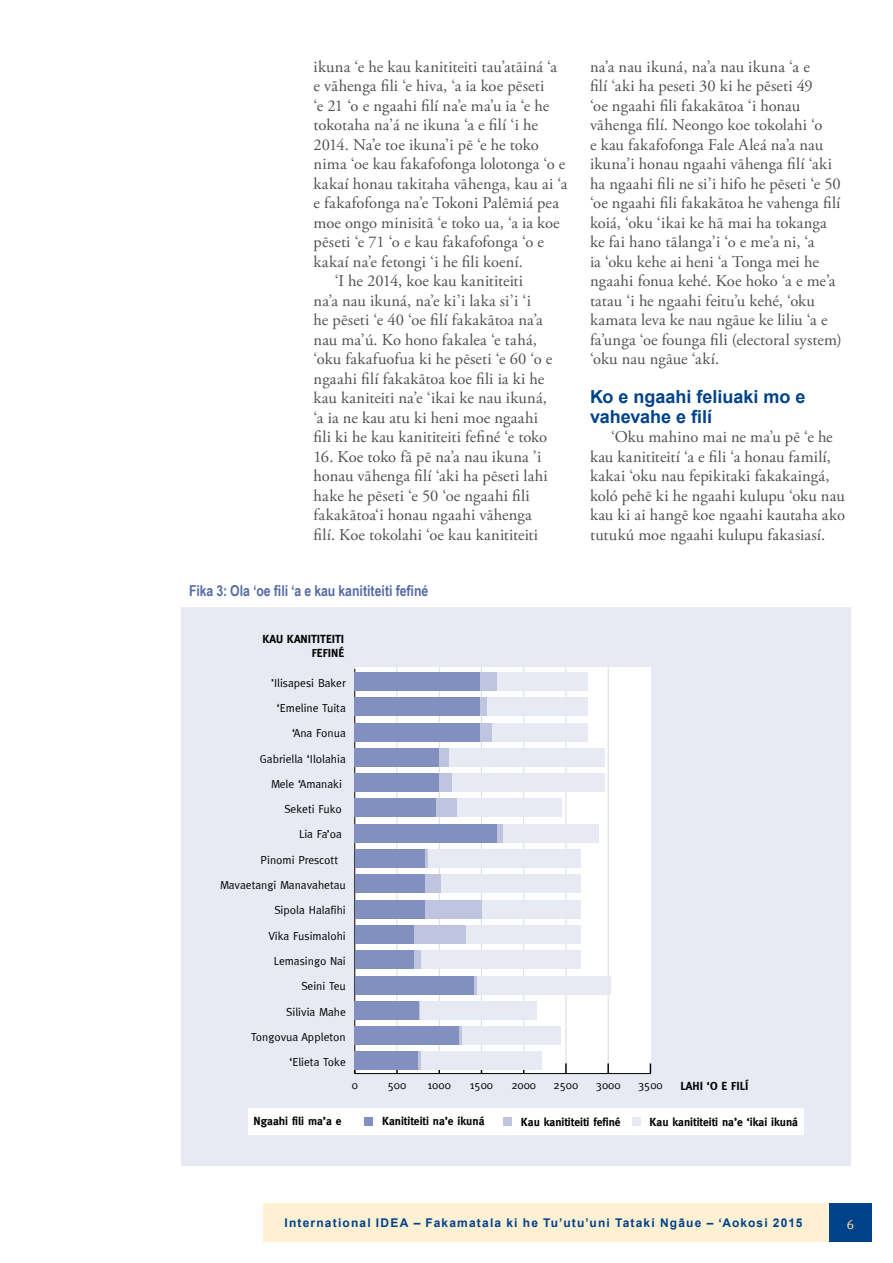
<style>
.page{position:relative;width:893px;height:1263px;background:#fff}
.page>*{position:absolute;margin:0;border:0;box-sizing:border-box;transform-origin:0 0}
.t1{font:700 18px/19.5px "Arial";color:#004289}
.t2{font:16.5px/19.5px "Adobe Garamond Pro";letter-spacing:.005em;color:#504f53}
.t3{font:700 15px "Arial Narrow";color:#566ca7}
.t4{font:13.5px "Meta";color:#fcdf9f}
.t5{font:700 12px "Arial";letter-spacing:.095em;color:#004289}
.t6{font:11.55px "Meta";color:#000}
.t7{font:700 11.55px/14px "Meta";color:#000;text-align:right}
</style>
<div class="page">
<div style="left:263px;top:1203px;width:567px;height:39px;background:#fef0d2"></div>
<div style="left:829px;top:1203px;width:43px;height:39px;background:#004289"></div>
<div style="left:181px;top:607px;width:669px;height:558px;background:#e7e9f3"></div>
<div style="left:355px;top:667px;width:295px;height:406px;background:#fff"></div>
<hr style="left:397px;top:667px;width:1px;height:405px;background:#d8dbdc">
<hr style="left:439px;top:667px;width:1px;height:405px;background:#d8dbdc">
<hr style="left:481px;top:667px;width:1px;height:405px;background:#d8dbdc">
<hr style="left:523px;top:667px;width:1px;height:405px;background:#d8dbdc">
<hr style="left:566px;top:667px;width:1px;height:405px;background:#d8dbdc">
<hr style="left:608px;top:667px;width:1px;height:405px;background:#d8dbdc">
<hr style="left:355px;top:1073px;width:295px;height:1px;background:#000">
<svg style="left:565px;top:1063px;width:2px;height:10px"></svg>
<svg style="left:607px;top:1063px;width:2px;height:10px"></svg>
<hr style="left:354px;top:669px;width:1px;height:404px;background:#000">
<svg style="left:354px;top:1060px;width:2px;height:13px"></svg>
<div style="left:496px;top:672px;width:92px;height:18px;background:#e7e9f3"></div>
<div style="left:486px;top:698px;width:102px;height:18px;background:#e7e9f3"></div>
<div style="left:491px;top:723px;width:97px;height:18px;background:#e7e9f3"></div>
<div style="left:448px;top:748px;width:157px;height:18px;background:#e7e9f3"></div>
<div style="left:452px;top:773px;width:153px;height:19px;background:#e7e9f3"></div>
<div style="left:457px;top:799px;width:105px;height:18px;background:#e7e9f3"></div>
<div style="left:503px;top:824px;width:96px;height:18px;background:#e7e9f3"></div>
<div style="left:428px;top:849px;width:153px;height:19px;background:#e7e9f3"></div>
<div style="left:441px;top:875px;width:140px;height:18px;background:#e7e9f3"></div>
<div style="left:482px;top:900px;width:99px;height:18px;background:#e7e9f3"></div>
<div style="left:465px;top:925px;width:116px;height:18px;background:#e7e9f3"></div>
<div style="left:421px;top:951px;width:160px;height:18px;background:#e7e9f3"></div>
<div style="left:477px;top:976px;width:134px;height:18px;background:#e7e9f3"></div>
<div style="left:420px;top:1001px;width:117px;height:18px;background:#e7e9f3"></div>
<div style="left:462px;top:1026px;width:99px;height:19px;background:#e7e9f3"></div>
<div style="left:420px;top:1052px;width:122px;height:18px;background:#e7e9f3"></div>
<div style="left:480px;top:672px;width:16px;height:18px;background:#bfc5df"></div>
<div style="left:480px;top:698px;width:6px;height:18px;background:#bfc5df"></div>
<div style="left:480px;top:723px;width:11px;height:18px;background:#bfc5df"></div>
<div style="left:439px;top:748px;width:9px;height:18px;background:#bfc5df"></div>
<div style="left:439px;top:773px;width:13px;height:19px;background:#bfc5df"></div>
<div style="left:436px;top:799px;width:21px;height:18px;background:#bfc5df"></div>
<div style="left:497px;top:824px;width:6px;height:18px;background:#bfc5df"></div>
<svg style="left:424px;top:849px;width:4px;height:19px"></svg>
<div style="left:424px;top:875px;width:17px;height:18px;background:#bfc5df"></div>
<div style="left:424px;top:900px;width:58px;height:18px;background:#bfc5df"></div>
<div style="left:413px;top:925px;width:52px;height:18px;background:#bfc5df"></div>
<div style="left:413px;top:951px;width:8px;height:18px;background:#bfc5df"></div>
<svg style="left:473px;top:976px;width:4px;height:18px"></svg>
<svg style="left:419px;top:1001px;width:1px;height:18px"></svg>
<hr style="left:459px;top:1026px;width:3px;height:19px;background:#bfc5df">
<svg style="left:418px;top:1052px;width:2px;height:18px"></svg>
<div style="left:355px;top:672px;width:125px;height:18px;background:#8290c0"></div>
<div style="left:355px;top:698px;width:125px;height:18px;background:#8290c0"></div>
<div style="left:355px;top:723px;width:125px;height:18px;background:#8290c0"></div>
<div style="left:355px;top:748px;width:84px;height:18px;background:#8290c0"></div>
<div style="left:355px;top:773px;width:84px;height:19px;background:#8290c0"></div>
<div style="left:355px;top:799px;width:81px;height:18px;background:#8290c0"></div>
<div style="left:355px;top:824px;width:142px;height:18px;background:#8290c0"></div>
<div style="left:355px;top:849px;width:69px;height:19px;background:#8290c0"></div>
<div style="left:355px;top:875px;width:69px;height:18px;background:#8290c0"></div>
<div style="left:355px;top:900px;width:69px;height:18px;background:#8290c0"></div>
<div style="left:355px;top:925px;width:58px;height:18px;background:#8290c0"></div>
<div style="left:355px;top:951px;width:58px;height:18px;background:#8290c0"></div>
<div style="left:355px;top:976px;width:118px;height:18px;background:#8290c0"></div>
<div style="left:355px;top:1001px;width:64px;height:18px;background:#8290c0"></div>
<div style="left:355px;top:1026px;width:104px;height:19px;background:#8290c0"></div>
<div style="left:355px;top:1052px;width:63px;height:18px;background:#8290c0"></div>
<div style="left:248px;top:1108px;width:555px;height:26px;background:#fff"></div>
<div style="left:365px;top:1117px;width:8px;height:8px;background:#8290c0"></div>
<div style="left:632px;top:1117px;width:9px;height:9px;background:#e7e9f3"></div>
<div style="left:503px;top:1117px;width:9px;height:9px;background:#bfc5df"></div>
<p class="t2" style="left:314px;top:57px;width:245px">ikuna ‘e he kau kanititeiti tau’atāiná ‘a</p>
<p class="t2" style="left:314px;top:77px;width:232px">e vāhenga fili ‘e hiva, ‘a ia koe pēseti</p>
<p class="t2" style="left:314px;top:96px;width:237px">‘e 21 ‘o e ngaahi filí na’e ma’u ia ‘e he</p>
<p class="t2" style="left:314px;top:116px;width:226px">tokotaha na’á ne ikuna ‘a e filí ‘i he</p>
<p class="t2" style="left:314px;top:135px;width:227px">2014. Na’e toe ikuna’i pē ‘e he toko</p>
<p class="t2" style="left:314px;top:155px;width:253px">nima ‘oe kau fakafofonga lolotonga ‘o e</p>
<p class="t2" style="left:314px;top:174px;width:255px">kakaí honau takitaha vāhenga, kau ai ‘a</p>
<p class="t2" style="left:314px;top:194px;width:247px">e fakafofonga na’e Tokoni Palēmiá pea</p>
<p class="t2" style="left:314px;top:213px;width:248px">moe ongo minisitā ‘e toko ua, ‘a ia koe</p>
<p class="t2" style="left:314px;top:233px;width:232px">pēseti ‘e 71 ‘o e kau fakafofonga ‘o e</p>
<p class="t2" style="left:314px;top:252px;width:211px">kakaí na’e fetongi ‘i he fili koení.</p>
<p class="t2" style="left:335px;top:272px;width:190px">‘I he 2014, koe kau kanititeiti</p>
<p class="t2" style="left:314px;top:291px;width:219px">na’a nau ikuná, na’e ki’i laka si’i ‘i</p>
<p class="t2" style="left:314px;top:311px;width:231px">he pēseti ‘e 40 ‘oe filí fakakātoa na’a</p>
<p class="t2" style="left:314px;top:330px;width:225px">nau ma’ú. Ko hono fakalea ‘e tahá,</p>
<p class="t2" style="left:314px;top:350px;width:240px">‘oku fakafuofua ki he pēseti ‘e 60 ‘o e</p>
<p class="t2" style="left:314px;top:369px;width:232px">ngaahi filí fakakātoa koe fili ia ki he</p>
<p class="t2" style="left:314px;top:389px;width:235px">kau kaniteiti na’e ‘ikai ke nau ikuná,</p>
<p class="t2" style="left:314px;top:408px;width:226px">‘a ia ne kau atu ki heni moe ngaahi</p>
<p class="t2" style="left:314px;top:428px;width:235px">fili ki he kau kanititeiti fefiné ‘e toko</p>
<p class="t2" style="left:314px;top:447px;width:236px">16. Koe toko fā pē na’a nau ikuna ’i honau vāhenga filí ‘aki ha pēseti lahi hake he pēseti ‘e 50 ‘oe ngaahi fili fakakātoa‘i honau ngaahi vāhenga filí. Koe tokolahi ‘oe kau kanititeiti</p>
<p class="t3" style="left:189px;top:579px;width:241px">Fika 3: Ola ‘oe fili ‘a e kau kanititeiti fefiné</p>
<p class="t7" style="left:262px;top:632px;width:83px">KAU KANITITEITI<br>FEFINÉ</p>
<p class="t6" style="left:271px;top:676px;width:76px">’Ilisapesi Baker</p>
<p class="t6" style="left:277px;top:701px;width:70px">‘Emeline Tuita</p>
<p class="t6" style="left:292px;top:727px;width:55px">‘Ana Fonua</p>
<p class="t6" style="left:260px;top:752px;width:87px">Gabriella ‘Ilolahia</p>
<p class="t6" style="left:271px;top:777px;width:72px">Mele ‘Amanaki</p>
<p class="t6" style="left:284px;top:802px;width:59px">Seketi Fuko</p>
<p class="t6" style="left:299px;top:828px;width:44px">Lia Fa’oa</p>
<p class="t6" style="left:261px;top:853px;width:79px">Pinomi Prescott</p>
<p class="t6" style="left:220px;top:878px;width:127px">Mavaetangi Manavahetau</p>
<p class="t6" style="left:274px;top:904px;width:73px">Sipola Halafihi</p>
<p class="t6" style="left:268px;top:929px;width:79px">Vika Fusimalohi</p>
<p class="t6" style="left:274px;top:954px;width:74px">Lemasingo Nai</p>
<p class="t6" style="left:301px;top:979px;width:46px">Seini Teu</p>
<p class="t6" style="left:286px;top:1005px;width:61px">Silivia Mahe</p>
<p class="t6" style="left:251px;top:1030px;width:96px">Tongovua Appleton</p>
<p class="t6" style="left:289px;top:1055px;width:58px">‘Elieta Toke</p>
<p class="t2" style="left:590px;top:57px;width:253px">na’a nau ikuná, na’a nau ikuna ‘a e<br>filí ‘aki ha peseti 30 ki he pēseti 49<br>‘oe ngaahi fili fakakātoa ‘i honau vāhenga filí. Neongo koe tokolahi ‘o<br>e kau fakafofonga Fale Aleá na’a nau ikuna’i honau ngaahi vāhenga filí ‘aki ha ngaahi fili ne si’i hifo he pēseti ‘e 50 ‘oe ngaahi fili fakakātoa he vahenga filí koiá, ‘oku ‘ikai ke hā mai ha tokanga ke fai hano tālanga’i ‘o e me’a ni, ‘a<br>ia ‘oku kehe ai heni ‘a Tonga mei he ngaahi fonua kehé. Koe hoko ‘a e me’a tatau ‘i he ngaahi feitu’u kehé, ‘oku kamata leva ke nau ngāue ke liliu ‘a e fa’unga ‘oe founga fili (electoral system) ‘oku nau ngāue ‘akí.</p>
<p class="t1" style="left:590px;top:388px;width:217px">Ko e ngaahi feliuaki mo e vahevahe e filí</p>
<p class="t2" style="left:590px;top:428px;width:256px;text-indent:21px">‘Oku mahino mai ne ma’u pē ‘e he kau kanititeití ‘a e fili ‘a honau familí, kakai ‘oku nau fepikitaki fakakaingá, koló pehē ki he ngaahi kulupu ‘oku nau kau ki ai hangē koe ngaahi kautaha ako tutukú moe ngaahi kulupu fakasiasí.</p>
<p class="t6" style="left:352px;top:1078px;width:8px">0</p>
<p class="t6" style="left:388px;top:1078px;width:20px">500</p>
<p class="t6" style="left:428px;top:1078px;width:25px">1000</p>
<p class="t6" style="left:470px;top:1078px;width:25px">1500</p>
<p class="t6" style="left:511px;top:1078px;width:26px">2000</p>
<p class="t6" style="left:554px;top:1078px;width:26px">2500</p>
<p class="t6" style="left:596px;top:1078px;width:26px">3000</p>
<p class="t6" style="left:638px;top:1078px;width:26px">3500</p>
<p class="t7" style="left:680px;top:1079px;width:70px">LAHI ‘O E FILÍ</p>
<p class="t7" style="left:254px;top:1114px;width:89px">Ngaahi fili ma’a e</p>
<p class="t7" style="left:382px;top:1114px;width:104px">Kanititeiti na’e ikuná</p>
<p class="t7" style="left:521px;top:1114px;width:101px">Kau kanititeiti fefiné</p>
<p class="t7" style="left:650px;top:1115px;width:150px">Kau kanititeiti na’e ‘ikai ikuná</p>
<p class="t5" style="left:284px;top:1215px;width:519px">International IDEA – Fakamatala ki he Tu’utu’uni Tataki Ngāue – ‘Aokosi 2015</p>
<p class="t4" style="left:847px;top:1216px;width:9px">6</p>
</div>
